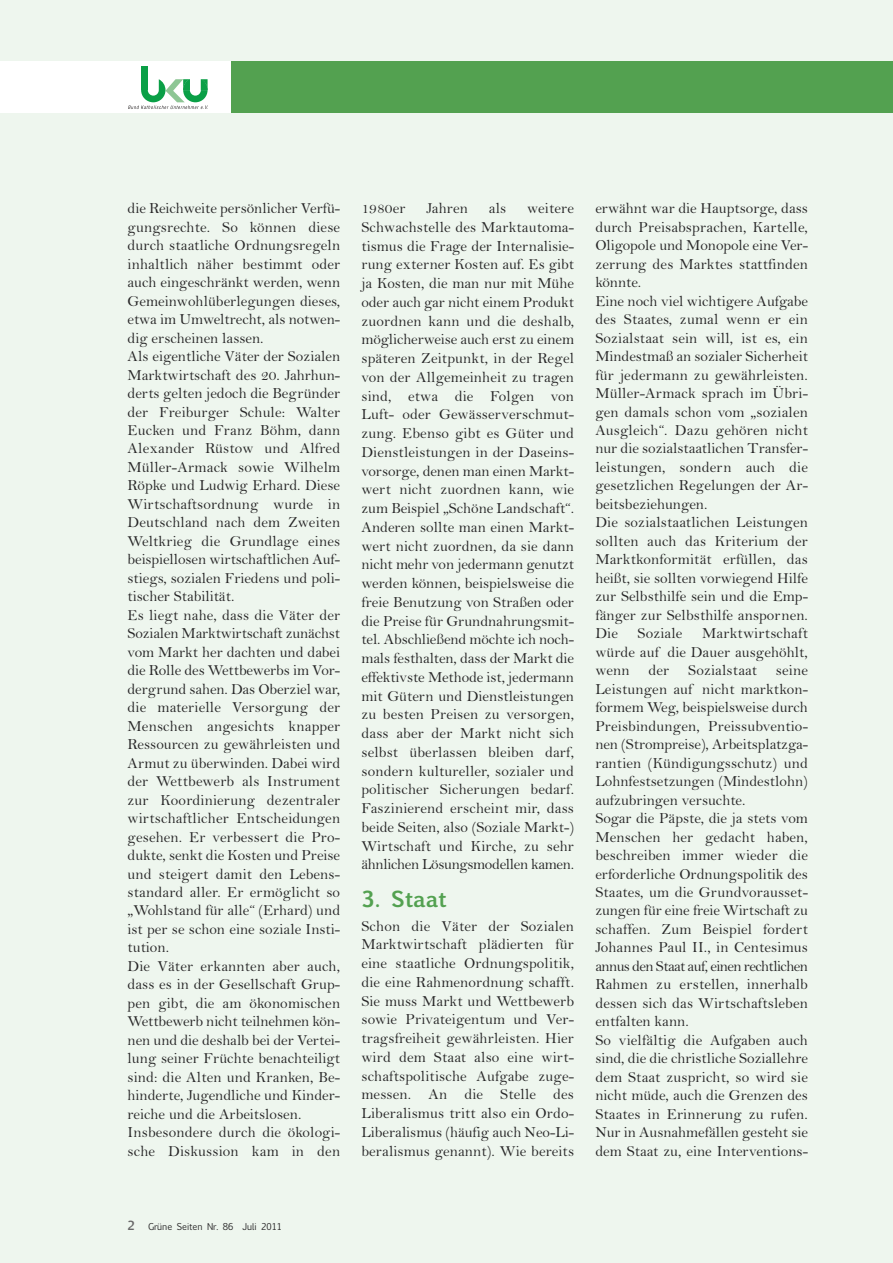
<style>
.page{position:relative;width:893px;height:1263px;background:#eef6ee}
.page>*{position:absolute;margin:0;border:0;box-sizing:border-box;transform-origin:0 0}
.t1{font:700 21px "Euphemia UCAS";color:#53a150}
.t2{font:15.3px/18.5px "Bell";letter-spacing:.005em;color:#272627}
.t3{font:9px "Euphemia UCAS";color:#272627}
.t4{font:italic condensed 4.65px "Helvetica";color:#231f20}
.s1{font-weight:700;font-size:12px;color:#686768}
</style>
<div class="page">
<div style="left:230px;top:62px;width:663px;height:51px;background:#53a150"></div>
<div style="left:0;top:62px;width:230px;height:51px;background:#fff"></div>
<div style="left:141px;top:66px;width:7px;height:24px;background:#0a9f46"></div>
<svg style="left:128px;top:79px;width:80px;height:30px"></svg>
<p class="t4" style="left:207px;top:105px;width:3px">.</p>
<p class="t2" style="left:128px;top:199px;width:214px">die Reichweite persönlicher Verfü&shy;gungsrechte. So können diese durch staatliche Ordnungsregeln inhaltlich näher bestimmt oder auch eingeschränkt werden, wenn<br>Gemeinwohlüberlegungen dieses, etwa im Umweltrecht, als notwen&shy;dig erscheinen lassen.<br>Als eigentliche Väter der Sozialen<br>Marktwirtschaft des 20. Jahrhun&shy;derts gelten jedoch die Begründer der Freiburger Schule: Walter<br>Eucken und Franz Böhm, dann<br>Alexander Rüstow und Alfred<br>Müller-Armack sowie Wilhelm<br>Röpke und Ludwig Erhard. Diese<br>Wirtschaftsordnung wurde in<br>Deutschland nach dem Zweiten<br>Weltkrieg die Grundlage eines beispiellosen wirtschaftlichen Auf&shy;stiegs, sozialen Friedens und poli&shy;tischer Stabilität.<br>Es liegt nahe, dass die Väter der<br>Sozialen Marktwirtschaft zunächst vom Markt her dachten und dabei die Rolle des Wettbewerbs im Vor&shy;dergrund sahen. Das Oberziel war, die materielle Versorgung der<br>Menschen angesichts knapper<br>Ressourcen zu gewährleisten und<br>Armut zu überwinden. Dabei wird der Wettbewerb als Instrument zur Koordinierung dezentraler wirtschaftlicher Entscheidungen gesehen. Er verbessert die Pro&shy;dukte, senkt die Kosten und Preise und steigert damit den Lebens&shy;standard aller. Er ermöglicht so „Wohlstand für alle“ (Erhard) und ist per se schon eine soziale Insti&shy;tution.<br>Die Väter erkannten aber auch, dass es in der Gesellschaft Grup&shy;pen gibt, die am ökonomischen<br>Wettbewerb nicht teilnehmen kön&shy;nen und die deshalb bei der Vertei&shy;lung seiner Früchte benachteiligt sind: die Alten und Kranken, Be&shy;hinderte, Jugendliche und Kinder&shy;reiche und die Arbeitslosen.<br>Insbesondere durch die ökologi&shy;sche Diskussion kam in den</p>
<p class="t2" style="left:361px;top:199px;width:46px">1980er</p>
<p class="t2" style="left:426px;top:199px;width:43px">Jahren</p>
<p class="t2" style="left:489px;top:199px;width:19px">als</p>
<p class="t2" style="left:361px;top:199px;width:214px;text-align:justify;text-indent:166px">weitere Schwachstelle des Marktautoma&shy;tismus die Frage der Internalisie&shy;rung externer Kosten auf. Es gibt ja Kosten, die man nur mit Mühe oder auch gar nicht einem Produkt zuordnen kann und die deshalb, möglicherweise auch erst zu einem späteren Zeitpunkt, in der Regel von der Allgemeinheit zu tragen sind, etwa die Folgen von Luft- oder Gewässerverschmut&shy;zung. Ebenso gibt es Güter und Dienstleistungen in der Daseins&shy;vorsorge, denen man einen Markt&shy;wert nicht zuordnen kann, wie zum Beispiel „Schöne Landschaft“.<br>Anderen sollte man einen Markt&shy;wert nicht zuordnen, da sie dann nicht mehr von jedermann genutzt werden können, beispielsweise die freie Benutzung von Straßen oder die Preise für Grundnahrungsmit&shy;tel. Abschließend möchte ich noch&shy;mals festhalten, dass der Markt die effektivste Methode ist, jedermann mit Gütern und Dienstleistungen zu besten Preisen zu versorgen, dass aber der Markt nicht sich selbst überlassen bleiben darf, sondern kultureller, sozialer und politischer Sicherungen bedarf.<br>Faszinierend erscheint mir, dass beide Seiten, also (Soziale Markt-)<br>Wirtschaft und Kirche, zu sehr ähnlichen Lösungsmodellen kamen.</p>
<h1 class="t1" style="left:361px;top:887px;width:86px">3. Staat</h1>
<p class="t2" style="left:361px;top:916px;width:214px;text-align:justify">Schon die Väter der Sozialen Marktwirtschaft plädierten für eine staatliche Ordnungspolitik, die eine Rahmenordnung schafft.<br>Sie muss Markt und Wettbewerb sowie Privateigentum und Ver&shy;tragsfreiheit gewährleisten. Hier wird dem Staat also eine wirt&shy;schaftspolitische Aufgabe zuge&shy;messen. An die Stelle des Liberalismus tritt also ein Ordo-Liberalismus (häufig auch Neo-Li&shy;beralismus genannt). Wie bereits</p>
<p class="t2" style="left:595px;top:199px;width:214px">erwähnt war die Hauptsorge, dass durch Preisabsprachen, Kartelle,<br>Oligopole und Monopole eine Ver&shy;zerrung des Marktes stattfinden könnte.<br>Eine noch viel wichtigere Aufgabe des Staates, zumal wenn er ein<br>Sozialstaat sein will, ist es, ein<br>Mindestmaß an sozialer Sicherheit für jedermann zu gewährleisten.<br>Müller-Armack sprach im Übri&shy;gen damals schon vom „sozialen<br>Ausgleich“. Dazu gehören nicht nur die sozialstaatlichen Transfer&shy;leistungen, sondern auch die gesetzlichen Regelungen der Ar&shy;beitsbeziehungen.<br>Die sozialstaatlichen Leistungen sollten auch das Kriterium der<br>Marktkonformität erfüllen, das heißt, sie sollten vorwiegend Hilfe zur Selbsthilfe sein und die Emp&shy;fänger zur Selbsthilfe anspornen.<br>Die</p>
<p class="t2" style="left:638px;top:624px;width:46px">Soziale</p>
<p class="t2" style="left:595px;top:624px;width:214px;text-indent:107px">Marktwirtschaft würde auf die Dauer ausgehöhlt, wenn der Sozialstaat seine<br>Leistungen auf nicht marktkon&shy;formem Weg, beispielsweise durch<br>Preisbindungen, Preissubventio&shy;nen (Strompreise), Arbeitsplatzga&shy;rantien (Kündigungsschutz) und<br>Lohnfestsetzungen (Mindestlohn) aufzubringen versuchte.<br>Sogar die Päpste, die ja stets vom<br>Menschen her gedacht haben, beschreiben immer wieder die erforderliche Ordnungspolitik des<br>Staates, um die Grundvorausset&shy;zungen für eine freie Wirtschaft zu schaffen. Zum Beispiel fordert<br>Johannes Paul II., in Centesimus annus den Staat auf, einen rechtlichen<br>Rahmen zu erstellen, innerhalb dessen sich das Wirtschaftsleben entfalten kann.<br>So vielfältig die Aufgaben auch sind, die die christliche Soziallehre dem Staat zuspricht, so wird sie nicht müde, auch die Grenzen des<br>Staates in Erinnerung zu rufen.<br>Nur in Ausnahmefällen gesteht sie dem Staat zu, eine Interventions-</p>
<p class="t3" style="left:128px;top:1221px;width:156px"><span class="s1">2</span> Grüne Seiten Nr. 86 Juli 2011</p>
</div>
